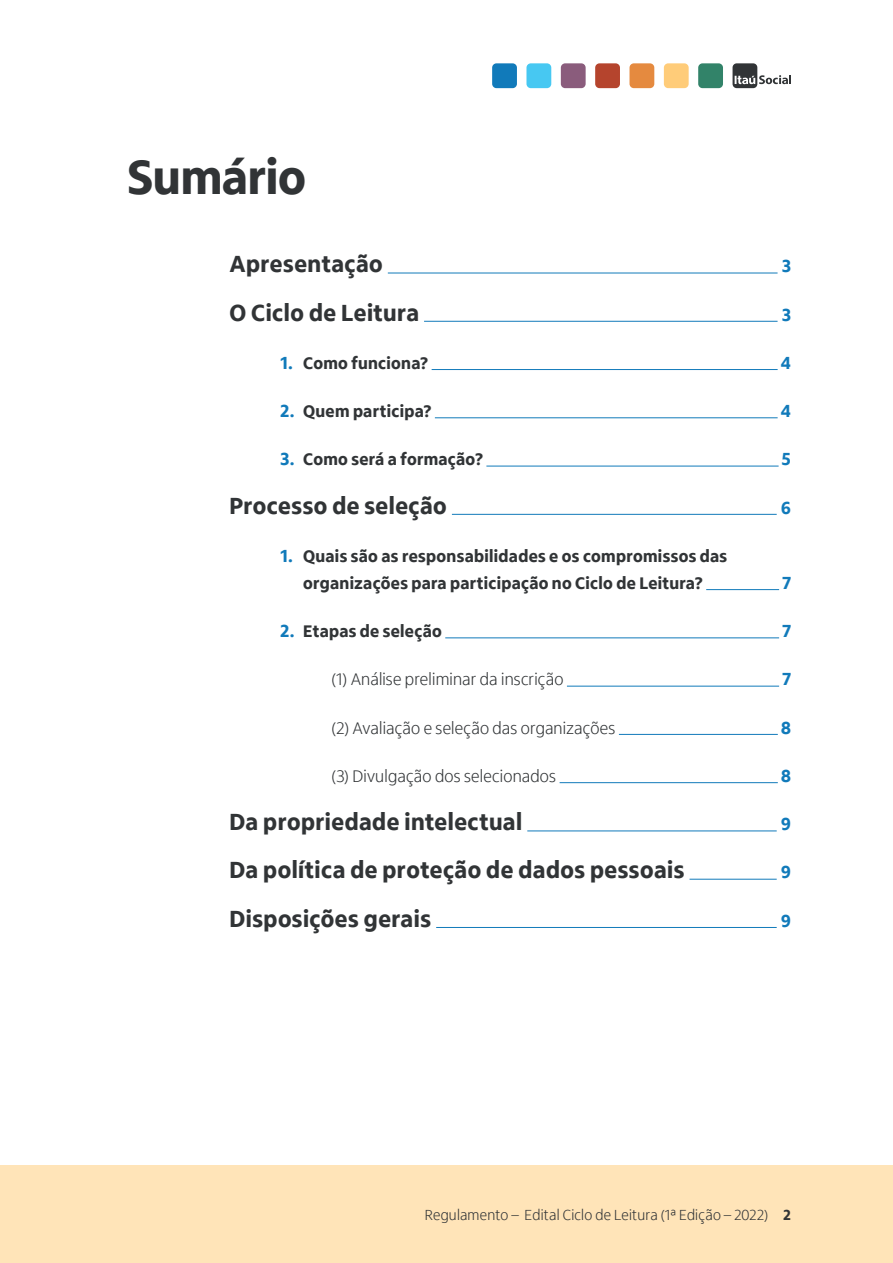
<style>
.page{position:relative;width:893px;height:1263px;background:#fff}
.page>*{position:absolute;margin:0;border:0;box-sizing:border-box;transform-origin:0 0}
.t1{font:800 49.5px "Itau Display";letter-spacing:-.005em;color:#313436}
.t2{font:800 24px "Itau Display";letter-spacing:.02em;color:#313436}
.t3{font:800 18px "Itau Display";color:#117aba}
.t4{font:800 17.25px/27px "Itau Display";letter-spacing:.015em;color:#313436;text-align:center}
.t5{font:300 17.25px "Itau Display";letter-spacing:.01em;color:#313436}
.t6{font:300 15px "Itau Display";letter-spacing:.015em;color:#313436}
.s1{font-size:18px;color:#117aba}
.s2{font-weight:800}
</style>
<div class="page">
<div style="left:0;top:1165px;width:893px;height:98px;background:#ffe4b8"></div>
<svg style="left:732px;top:63px;width:59px;height:25px"></svg>
<div style="left:698px;top:63px;width:25px;height:25px;background:#328369;border-radius:4px"></div>
<div style="left:664px;top:63px;width:25px;height:25px;background:#ffcc79;border-radius:4px"></div>
<div style="left:629px;top:63px;width:25px;height:25px;background:#e58a3f;border-radius:4px"></div>
<div style="left:595px;top:63px;width:25px;height:25px;background:#b5442d;border-radius:4px"></div>
<div style="left:561px;top:63px;width:25px;height:25px;background:#8a5c7c;border-radius:4px"></div>
<div style="left:526px;top:63px;width:25px;height:25px;background:#47c8f2;border-radius:4px"></div>
<div style="left:492px;top:63px;width:25px;height:25px;background:#117aba;border-radius:4px"></div>
<hr style="left:388px;top:273px;width:390px;height:1px;background:#117aba">
<hr style="left:424px;top:321px;width:354px;height:1px;background:#117aba">
<hr style="left:432px;top:369px;width:346px;height:1px;background:#117aba">
<hr style="left:435px;top:417px;width:343px;height:1px;background:#117aba">
<hr style="left:486px;top:466px;width:293px;height:1px;background:#117aba">
<hr style="left:452px;top:514px;width:325px;height:1px;background:#117aba">
<hr style="left:706px;top:589px;width:73px;height:1px;background:#117aba">
<hr style="left:445px;top:637px;width:334px;height:1px;background:#117aba">
<hr style="left:567px;top:686px;width:212px;height:1px;background:#117aba">
<hr style="left:619px;top:734px;width:159px;height:1px;background:#117aba">
<hr style="left:560px;top:782px;width:218px;height:1px;background:#117aba">
<hr style="left:527px;top:830px;width:250px;height:1px;background:#117aba">
<hr style="left:689px;top:879px;width:88px;height:1px;background:#117aba">
<hr style="left:436px;top:927px;width:341px;height:1px;background:#117aba">
<h1 class="t1" style="left:128px;top:149px;width:180px">Sumário</h1>
<h2 class="t2" style="left:229px;top:250px;width:155px">Apresentação</h2>
<p class="t3" style="left:782px;top:256px;width:10px">3</p>
<h2 class="t2" style="left:229px;top:298px;width:191px">O Ciclo de Leitura</h2>
<p class="t3" style="left:782px;top:304px;width:10px">3</p>
<p class="t4" style="left:280px;top:350px;width:149px"><span class="s1">1.</span> Como funciona?</p>
<p class="t3" style="left:781px;top:352px;width:11px">4</p>
<p class="t4" style="left:280px;top:398px;width:152px"><span class="s1">2.</span> Quem participa?</p>
<p class="t3" style="left:781px;top:400px;width:11px">4</p>
<p class="t4" style="left:280px;top:446px;width:204px"><span class="s1">3.</span> Como será a formação?</p>
<p class="t3" style="left:782px;top:449px;width:10px">5</p>
<h2 class="t2" style="left:229px;top:491px;width:219px">Processo de seleção</h2>
<p class="t3" style="left:781px;top:497px;width:11px">6</p>
<p class="t4" style="left:280px;top:543px;width:448px"><span class="s1">1.</span> Quais são as responsabilidades e os compromissos das organizações para participação no Ciclo de Leitura?</p>
<p class="t3" style="left:782px;top:572px;width:10px">7</p>
<p class="t4" style="left:280px;top:618px;width:163px"><span class="s1">2.</span> Etapas de seleção</p>
<p class="t3" style="left:782px;top:621px;width:10px">7</p>
<p class="t5" style="left:332px;top:670px;width:233px">(1) Análise preliminar da inscrição</p>
<p class="t3" style="left:782px;top:669px;width:10px">7</p>
<p class="t5" style="left:332px;top:718px;width:285px">(2) Avaliação e seleção das organizações</p>
<p class="t3" style="left:781px;top:717px;width:11px">8</p>
<p class="t5" style="left:332px;top:766px;width:226px">(3) Divulgação dos selecionados</p>
<p class="t3" style="left:781px;top:765px;width:11px">8</p>
<h2 class="t2" style="left:229px;top:808px;width:294px">Da propriedade intelectual</h2>
<p class="t3" style="left:781px;top:814px;width:11px">9</p>
<h2 class="t2" style="left:229px;top:856px;width:456px">Da política de proteção de dados pessoais</h2>
<p class="t3" style="left:781px;top:862px;width:11px">9</p>
<h2 class="t2" style="left:229px;top:905px;width:203px">Disposições gerais</h2>
<p class="t3" style="left:781px;top:910px;width:11px">9</p>
<p class="t6" style="left:425px;top:1206px;width:368px">Regulamento – Edital Ciclo de Leitura (1ª Edição – 2022) <span class="s2">2</span></p>
</div>
